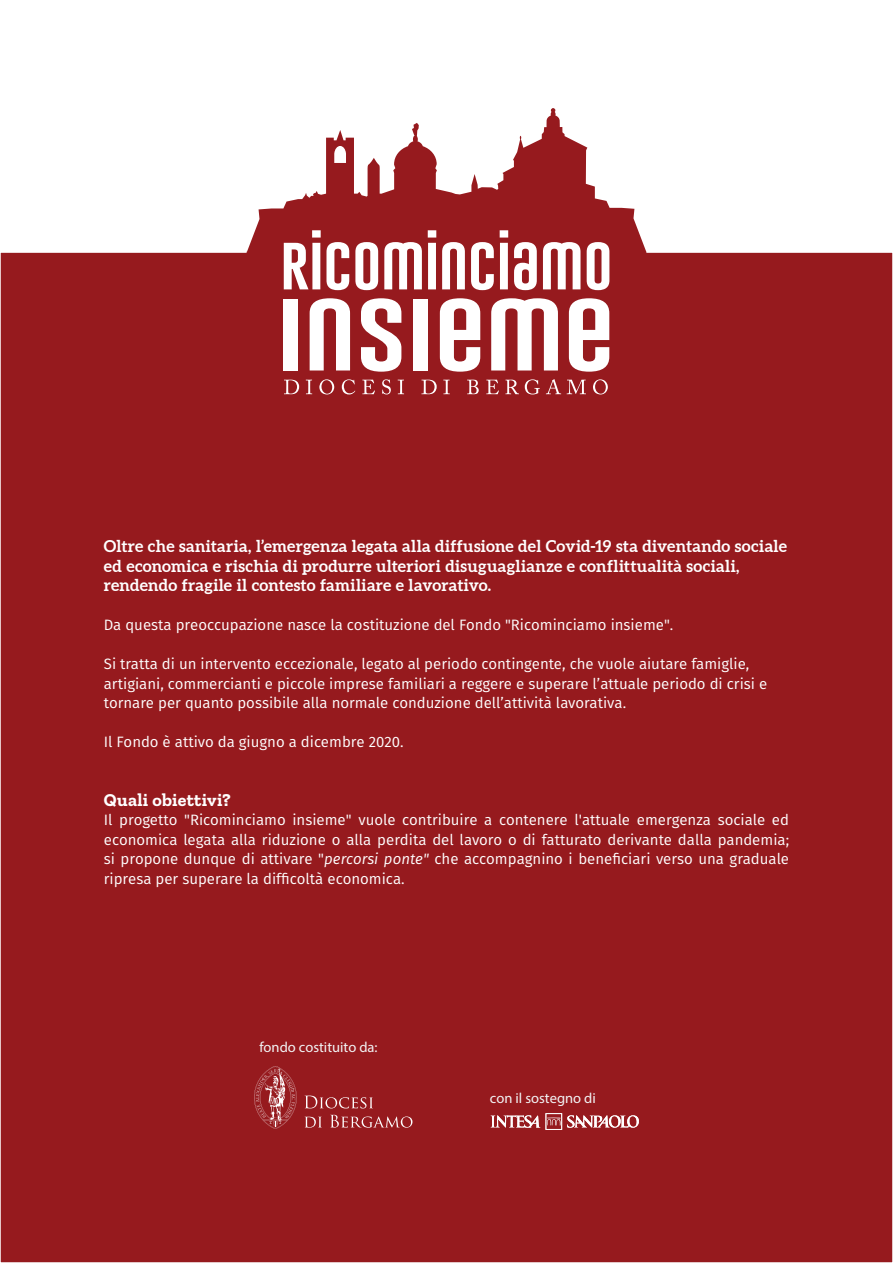
<style>
.page{position:relative;width:893px;height:1263px;background:#fff}
.page>*{position:absolute;margin:0;border:0;box-sizing:border-box;transform-origin:0 0}
.t1{font:700 18px "Zilla Slab";letter-spacing:.02em;color:#fff}
.t2{font:700 16.5px/19.5px "Aleo";letter-spacing:.02em;color:#fff}
.t3{font:15px/19.5px "Fira Sans";color:#fff}
.t4{font:14.55px "Myriad Pro";color:#f2f3f4}
.s1{font-style:italic}
</style>
<div class="page">
<div style="left:0;top:252px;width:893px;height:1011px;background:#961a1e"></div>
<svg style="left:246px;top:108px;width:400px;height:287px;fill:#961a1e"></svg>
<div style="left:283px;top:299px;width:14px;height:71px;background:#fff"></div>
<svg style="left:310px;top:298px;width:40px;height:72px"></svg>
<svg style="left:361px;top:298px;width:40px;height:74px"></svg>
<div style="left:414px;top:299px;width:14px;height:71px;background:#fff"></div>
<svg style="left:440px;top:298px;width:40px;height:74px"></svg>
<svg style="left:491px;top:298px;width:67px;height:72px"></svg>
<svg style="left:569px;top:298px;width:40px;height:74px"></svg>
<svg style="left:284px;top:230px;width:65px;height:60px"></svg>
<svg style="left:355px;top:242px;width:23px;height:48px"></svg>
<svg style="left:384px;top:242px;width:38px;height:47px"></svg>
<svg style="left:428px;top:230px;width:8px;height:59px"></svg>
<svg style="left:442px;top:242px;width:23px;height:47px"></svg>
<svg style="left:471px;top:242px;width:23px;height:48px"></svg>
<svg style="left:500px;top:230px;width:8px;height:59px"></svg>
<svg style="left:514px;top:242px;width:23px;height:48px"></svg>
<svg style="left:543px;top:242px;width:37px;height:47px"></svg>
<svg style="left:587px;top:242px;width:22px;height:48px"></svg>
<svg style="left:284px;top:380px;width:15px;height:14px"></svg>
<svg style="left:306px;top:380px;width:6px;height:14px"></svg>
<svg style="left:319px;top:379px;width:15px;height:15px"></svg>
<svg style="left:342px;top:379px;width:13px;height:15px"></svg>
<svg style="left:362px;top:380px;width:13px;height:14px"></svg>
<svg style="left:382px;top:379px;width:9px;height:15px"></svg>
<svg style="left:398px;top:380px;width:6px;height:14px"></svg>
<svg style="left:421px;top:380px;width:16px;height:14px"></svg>
<svg style="left:443px;top:380px;width:7px;height:14px"></svg>
<svg style="left:467px;top:380px;width:12px;height:14px"></svg>
<svg style="left:486px;top:380px;width:13px;height:14px"></svg>
<svg style="left:505px;top:380px;width:14px;height:14px"></svg>
<svg style="left:525px;top:379px;width:15px;height:15px"></svg>
<svg style="left:546px;top:379px;width:15px;height:15px"></svg>
<svg style="left:567px;top:380px;width:19px;height:14px"></svg>
<svg style="left:593px;top:379px;width:15px;height:15px"></svg>
<svg style="left:491px;top:1113px;width:148px;height:17px"></svg>
<svg style="left:254px;top:1066px;width:43px;height:62px"></svg>
<svg style="left:305px;top:1115px;width:107px;height:13px"></svg>
<svg style="left:305px;top:1095px;width:68px;height:13px"></svg>
<p class="t2" style="left:104px;top:537px;width:685px">Oltre che sanitaria, l’emergenza legata alla diffusione del Covid-19 sta diventando sociale ed economica e rischia di produrre ulteriori disuguaglianze e conflittualità sociali, rendendo fragile il contesto familiare e lavorativo.</p>
<p class="t3" style="left:104px;top:615px;width:571px">Da questa preoccupazione nasce la costituzione del Fondo "Ricominciamo insieme".</p>
<p class="t3" style="left:104px;top:654px;width:665px">Si tratta di un intervento eccezionale, legato al periodo contingente, che vuole aiutare famiglie, artigiani, commercianti e piccole imprese familiari a reggere e superare l’attuale periodo di crisi e tornare per quanto possibile alla normale conduzione dell’attività lavorativa.</p>
<p class="t3" style="left:104px;top:732px;width:301px">Il Fondo è attivo da giugno a dicembre 2020.</p>
<p class="t1" style="left:104px;top:789px;width:129px">Quali obiettivi?</p>
<p class="t3" style="left:104px;top:810px;width:687px;text-align:justify">Il progetto "Ricominciamo insieme" vuole contribuire a contenere l'attuale emergenza sociale ed economica legata alla riduzione o alla perdita del lavoro o di fatturato derivante dalla pandemia; si propone dunque di attivare "<span class="s1">percorsi ponte"</span> che accompagnino i beneficiari verso una graduale ripresa per superare la difficoltà economica.</p>
<p class="t4" style="left:260px;top:1038px;width:120px">fondo costituito da:</p>
<p class="t4" style="left:490px;top:1089px;width:107px">con il sostegno di</p>
</div>
